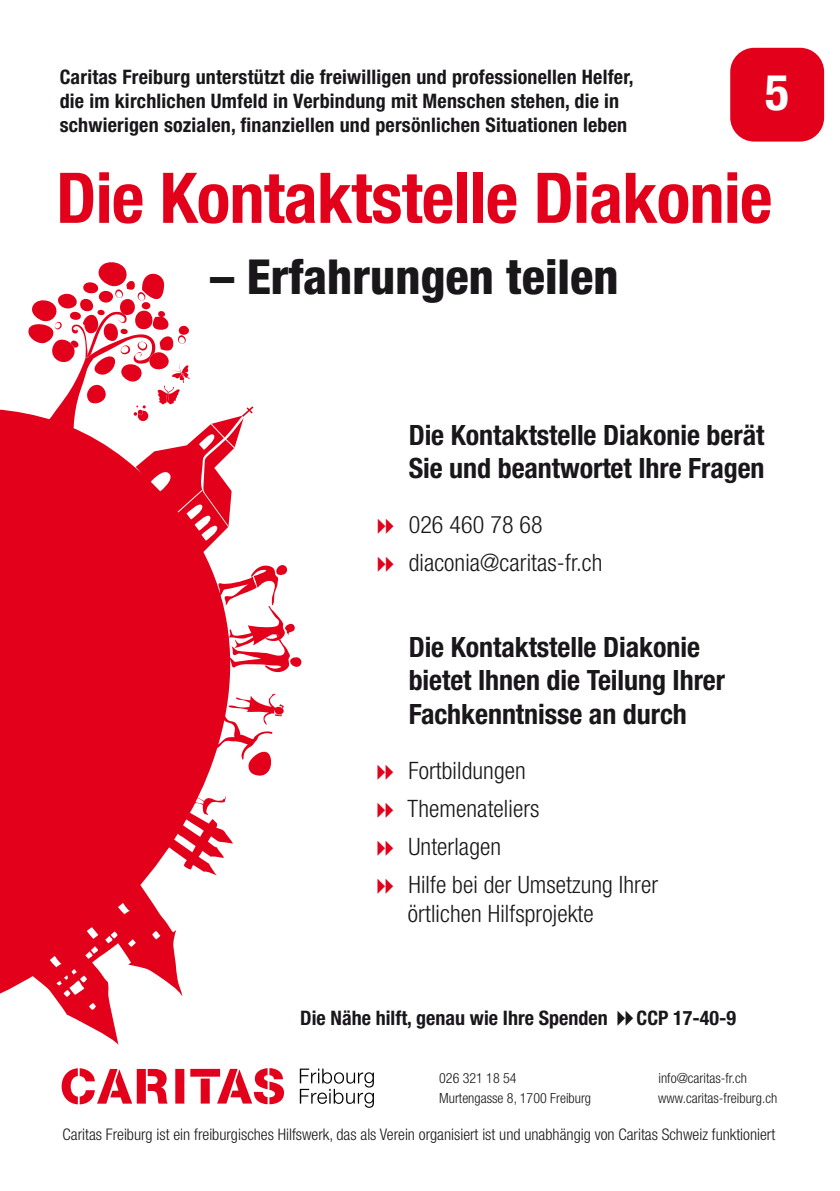
<style>
.page{position:relative;width:840px;height:1191px;background:#fff}
.page>*{position:absolute;margin:0;border:0;box-sizing:border-box;transform-origin:0 0}
.t1{font:700 condensed 70px "Helvetica Neue";letter-spacing:-.01em;color:#e2001a}
.t2{font:700 condensed 49.6px "Helvetica Neue";color:#fff}
.t3{font:800 condensed 48.2px "Helvetica Neue";color:#1a171b}
.t4{font:700 condensed 28px/33.6px "Helvetica Neue";letter-spacing:-.005em;color:#1a171b}
.t5{font:300 condensed 24px/38px "Helvetica Neue";letter-spacing:.005em;color:#1a171b}
.t6{font:700 condensed 20px/24px "Helvetica Neue";letter-spacing:.01em;color:#1a171b}
.t7{font:300 condensed 16px "Helvetica Neue";color:#1a171b}
.t8{font:300 condensed 14px "Helvetica Neue";color:#1a171b}
</style>
<div class="page">
<div style="left:729px;top:48px;width:94px;height:94px;background:#e2001a;border-radius:24px"></div>
<svg style="left:0;top:409px;width:302px;height:585px;fill:#e2001a"></svg>
<svg style="left:25px;top:262px;width:230px;height:293px"></svg>
<svg style="left:25px;top:794px;width:208px;height:251px"></svg>
<svg style="left:89px;top:1003px;width:7px;height:7px"></svg>
<svg style="left:80px;top:975px;width:7px;height:7px"></svg>
<svg style="left:111px;top:931px;width:6px;height:7px"></svg>
<svg style="left:63px;top:990px;width:7px;height:7px"></svg>
<svg style="left:299px;top:1068px;width:75px;height:39px"></svg>
<div style="left:175px;top:1069px;width:9px;height:34px;background:#e2001a"></div>
<svg style="left:62px;top:1068px;width:106px;height:36px"></svg>
<svg style="left:190px;top:1068px;width:94px;height:36px"></svg>
<p class="t6" style="left:60px;top:64px;width:575px">Caritas Freiburg unterstützt die freiwilligen und professionellen Helfer, die im kirchlichen Umfeld in Verbindung mit Menschen stehen, die in schwierigen sozialen, finanziellen und persönlichen Situationen leben</p>
<h2 class="t2" style="left:764px;top:63px;width:25px">5</h2>
<h1 class="t1" style="left:56px;top:140px;width:717px">Die Kontaktstelle Diakonie</h1>
<h3 class="t3" style="left:210px;top:247px;width:410px">– Erfahrungen teilen</h3>
<h3 class="t4" style="left:408px;top:418px;width:357px">Die Kontaktstelle Diakonie berät<br>Sie und beantwortet Ihre Fragen</h3>
<p class="t5" style="left:408px;top:505px;width:195px">026 460 78 68 diaconia@caritas-fr.ch</p>
<h3 class="t4" style="left:408px;top:629px;width:318px">Die Kontaktstelle Diakonie bietet Ihnen die Teilung Ihrer<br>Fachkenntnisse an durch</h3>
<p class="t5" style="left:407px;top:751px;width:252px">Fortbildungen<br>Themenateliers<br>Unterlagen<br>Hilfe bei der Umsetzung Ihrer</p>
<p class="t5" style="left:408px;top:894px;width:187px">örtlichen Hilfsprojekte</p>
<p class="t6" style="left:300px;top:1005px;width:309px">Die Nähe hilft, genau wie Ihre Spenden</p>
<p class="t6" style="left:636px;top:1005px;width:101px">CCP 17-40-9</p>
<p class="t8" style="left:439px;top:1069px;width:79px">026 321 18 54</p>
<p class="t8" style="left:658px;top:1069px;width:90px">info@caritas-fr.ch</p>
<p class="t8" style="left:439px;top:1089px;width:153px">Murtengasse 8, 1700 Freiburg</p>
<p class="t8" style="left:658px;top:1089px;width:120px">www.caritas-freiburg.ch</p>
<p class="t7" style="left:63px;top:1125px;width:713px">Caritas Freiburg ist ein freiburgisches Hilfswerk, das als Verein organisiert ist und unabhängig von Caritas Schweiz funktioniert</p>
</div>
